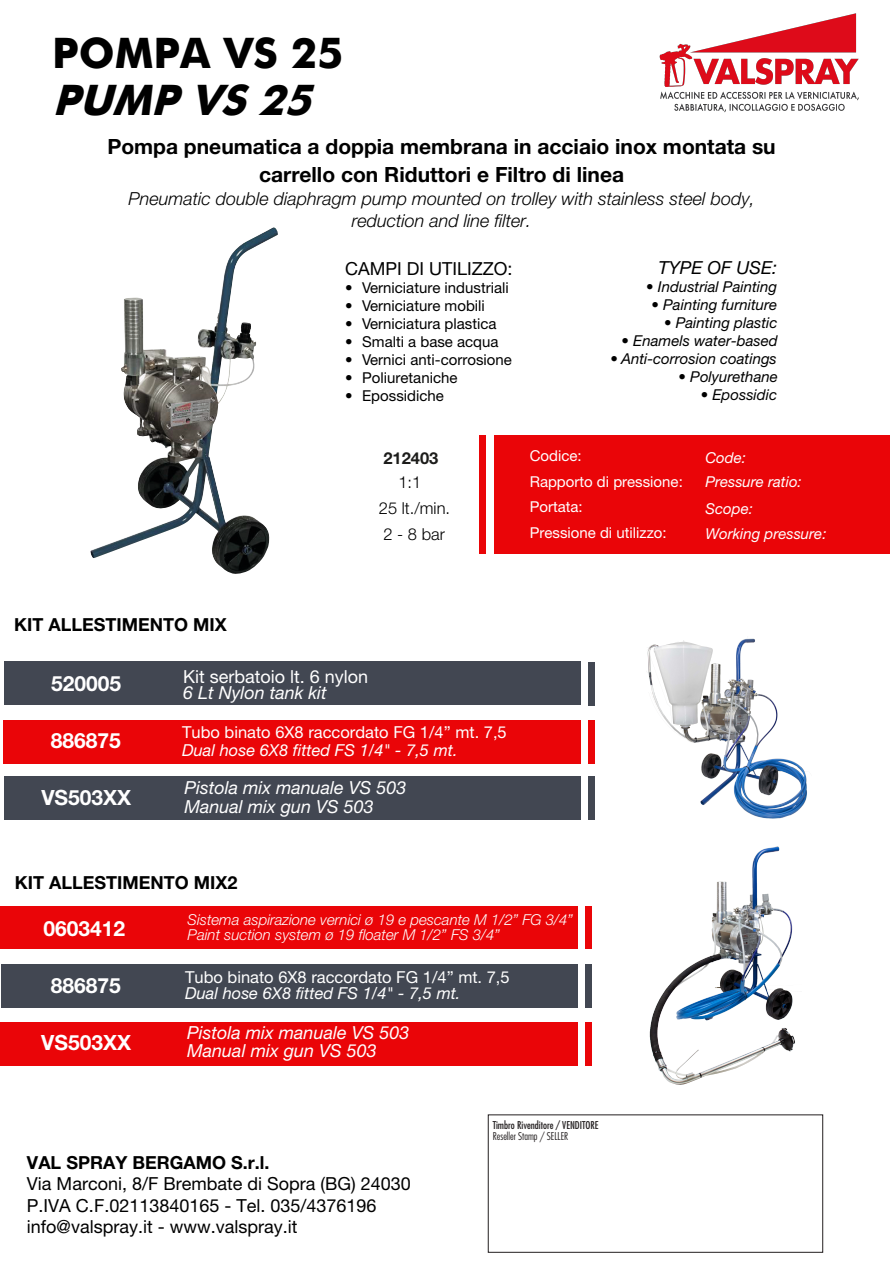
<style>
.page{position:relative;width:893px;height:1263px;background:#fff}
.page>*{position:absolute;margin:0;border:0;box-sizing:border-box;transform-origin:0 0}
.t1{font:700 42px/46.8px "Futura";color:#000}
.t2{font:700 21px/27.5px "Helvetica Neue LT Pro";color:#000;text-align:center}
.t3{font:700 21px "Helvetica Neue LT Std";color:#fff}
.t4{font:18px/21.6px "Helvetica Neue LT Std";color:#000}
.t5{font:italic 18px/19px "Helvetica Neue LT Std";color:#fff}
.t6{font:italic 300 18px/22.5px "Helvetica Neue LT Std";color:#000;text-align:center}
.t7{font:700 18px "Helvetica Neue LT Std";color:#000}
.t8{font:18px "Helvetica Neue LT Std";color:#fff}
.t9{font:18px "Helvetica Neue LT Std It 2";color:#000}
.t10{font:16.5px "Helvetica Neue LT Std";color:#fff}
.t11{font:italic 16.5px "Helvetica Neue LT Std";color:#fff}
.t12{font:300 16.5px/26.2px "Helvetica Neue LT Std";color:#000;text-align:center}
.t13{font:700 16.5px "Helvetica Neue LT Std";color:#1d1d1b}
.t14{font:15px "Helvetica Neue CE";color:#000}
.t15{font:italic 15px "Helvetica Neue CE";color:#000}
.t16{font:italic 300 15px/15.5px "Helvetica Neue LT Std";color:#fff}
.t17{font:15px/25.5px "Helvetica Neue CE";color:#fff}
.t18{font:italic 15px/25.2px "Helvetica Neue LT Std";color:#fff}
.t19{font:15px "Helvetica Neue LT Std";color:#fff}
.t20{font:italic 15px "Helvetica Neue CE";color:#fff}
.t21{font:condensed 10.5px "Futura";color:#231f20}
.t22{font:300 condensed 10.5px "Futura";color:#231f20}
.s1{font-style:inherit}
.s2{font-style:italic}
.s3{font-family:"Helvetica Neue CE"}
</style>
<div class="page">
<div style="left:495px;top:436px;width:394px;height:117px;background:#ea0508"></div>
<div style="left:4px;top:661px;width:577px;height:43px;background:#424752"></div>
<div style="left:3px;top:721px;width:578px;height:42px;background:#ea0508"></div>
<div style="left:4px;top:777px;width:577px;height:43px;background:#424752"></div>
<div style="left:1px;top:964px;width:577px;height:43px;background:#424752"></div>
<div style="left:0;top:907px;width:578px;height:41px;background:#ea0508"></div>
<div style="left:0;top:1023px;width:578px;height:42px;background:#ea0508"></div>
<div style="left:488px;top:1114px;width:335px;height:139px;border:1px solid #231f20"></div>
<img style="left:90px;top:228px;width:183px;height:346px">
<img style="left:588px;top:663px;width:6px;height:43px">
<img style="left:588px;top:721px;width:6px;height:42px">
<img style="left:588px;top:777px;width:6px;height:43px">
<img style="left:585px;top:964px;width:6px;height:43px">
<img style="left:585px;top:907px;width:6px;height:41px">
<img style="left:585px;top:1023px;width:6px;height:42px">
<img style="left:479px;top:435px;width:6px;height:118px">
<img style="left:659px;top:13px;width:200px;height:100px">
<img style="left:649px;top:846px;width:146px;height:239px">
<img style="left:647px;top:638px;width:160px;height:180px">
<h1 class="t1" style="left:52px;top:27px;width:293px">POMPA VS <span class="s1">25<br></span><span class="s2">PUMPVS</span> <span class="s2">25</span></h1>
<h2 class="t2" style="left:107px;top:133px;width:670px">Pompa pneumatica a doppia membrana in acciaio inox montata su carrello con Riduttori e Filtro di linea</h2>
<p class="t6" style="left:128px;top:187px;width:628px">Pneumatic double diaphragm pump mounted on trolley with stainless steel body, reduction and line filter.</p>
<p class="t4" style="left:345px;top:257px;width:169px">CAMPI DI UTILIZZO:</p>
<p class="t9" style="left:658px;top:256px;width:120px">TYPE OF USE:</p>
<p class="t15" style="left:646px;top:277px;width:132px">• Industrial Painting</p>
<p class="t15" style="left:651px;top:295px;width:127px">• Painting furniture</p>
<p class="t15" style="left:664px;top:313px;width:115px">• Painting plastic</p>
<p class="t15" style="left:621px;top:331px;width:158px">• Enamels water-based</p>
<p class="t15" style="left:610px;top:349px;width:168px">• Anti-corrosion coatings</p>
<p class="t15" style="left:679px;top:367px;width:101px">• Polyurethane</p>
<p class="t15" style="left:701px;top:385px;width:78px">• Epossidic</p>
<p class="t14" style="left:345px;top:278px;width:165px">• Verniciature industriali</p>
<p class="t14" style="left:345px;top:296px;width:141px">• Verniciature mobili</p>
<p class="t14" style="left:345px;top:314px;width:153px">• Verniciatura plastica</p>
<p class="t14" style="left:345px;top:332px;width:155px">• Smalti a base acqua</p>
<p class="t14" style="left:345px;top:350px;width:168px">• Vernici anti-corrosione</p>
<p class="t14" style="left:345px;top:368px;width:114px">• Poliuretaniche</p>
<p class="t14" style="left:345px;top:386px;width:100px">• Epossidiche</p>
<p class="t13" style="left:383px;top:448px;width:57px">212403</p>
<p class="t12" style="left:379px;top:469px;width:73px">1:1<br>25 lt./min.<br>2 - 8 bar</p>
<p class="t17" style="left:530px;top:443px;width:53px">Codice:</p>
<p class="t18" style="left:705px;top:444px;width:42px">Code<span class="s3">:</span></p>
<p class="t17" style="left:530px;top:469px;width:155px">Rapporto di pressione:<br>Portata:</p>
<p class="t19" style="left:530px;top:524px;width:138px">Pressione di utilizzo:</p>
<p class="t20" style="left:705px;top:472px;width:98px">Pressure ratio:</p>
<p class="t18" style="left:705px;top:495px;width:123px">Scope<span class="s3">:<br></span>Working pressure:</p>
<p class="t7" style="left:14px;top:613px;width:214px">KIT ALLESTIMENTO MIX</p>
<h2 class="t3" style="left:51px;top:670px;width:71px">520005</h2>
<h2 class="t3" style="left:51px;top:728px;width:71px">886875</h2>
<h2 class="t3" style="left:41px;top:784px;width:91px">VS503XX</h2>
<p class="t8" style="left:183px;top:665px;width:187px">Kit serbatoio lt. 6 nylon</p>
<p class="t5" style="left:183px;top:683px;width:145px">6 Lt Nylon tank kit</p>
<p class="t10" style="left:182px;top:722px;width:326px">Tubo binato 6X8 raccordato FG 1/4” mt. 7,5</p>
<p class="t11" style="left:182px;top:741px;width:277px">Dual hose 6X8 fitted FS 1/4" - 7,5 mt.</p>
<p class="t5" style="left:184px;top:777px;width:224px">Pistola mix manuale VS 503<br>Manual mix gun VS 503</p>
<p class="t7" style="left:15px;top:871px;width:224px">KIT ALLESTIMENTO MIX2</p>
<h2 class="t3" style="left:44px;top:915px;width:83px">0603412</h2>
<h2 class="t3" style="left:51px;top:973px;width:71px">886875</h2>
<h2 class="t3" style="left:41px;top:1029px;width:91px">VS503XX</h2>
<p class="t16" style="left:188px;top:912px;width:387px">Sistema aspirazione vernici ø 19 e pescante M 1/2” FG 3/4”<br>Paint suction system ø 19 floater M 1/2” FS 3/4”</p>
<p class="t10" style="left:185px;top:967px;width:326px">Tubo binato 6X8 raccordato FG 1/4” mt. 7,5</p>
<p class="t11" style="left:185px;top:983px;width:277px">Dual hose 6X8 fitted FS 1/4" - 7,5 mt.</p>
<p class="t5" style="left:187px;top:1024px;width:224px;line-height:18px">Pistola mix manuale VS 503<br>Manual mix gun VS 503</p>
<p class="t21" style="left:493px;top:1118px;width:107px">Timbro Rivenditore / VENDITORE</p>
<p class="t22" style="left:493px;top:1130px;width:77px">Reseller Stamp / SELLER</p>
<p class="t7" style="left:27px;top:1151px;width:244px">VAL SPRAY BERGAMO S.r.l.</p>
<p class="t4" style="left:27px;top:1173px;width:385px">Via Marconi, 8/F Brembate di Sopra (BG) 24030<br>P.IVA C.F.02113840165 - Tel. 035/4376196 info@valspray.it - www.valspray.it</p>
</div>
